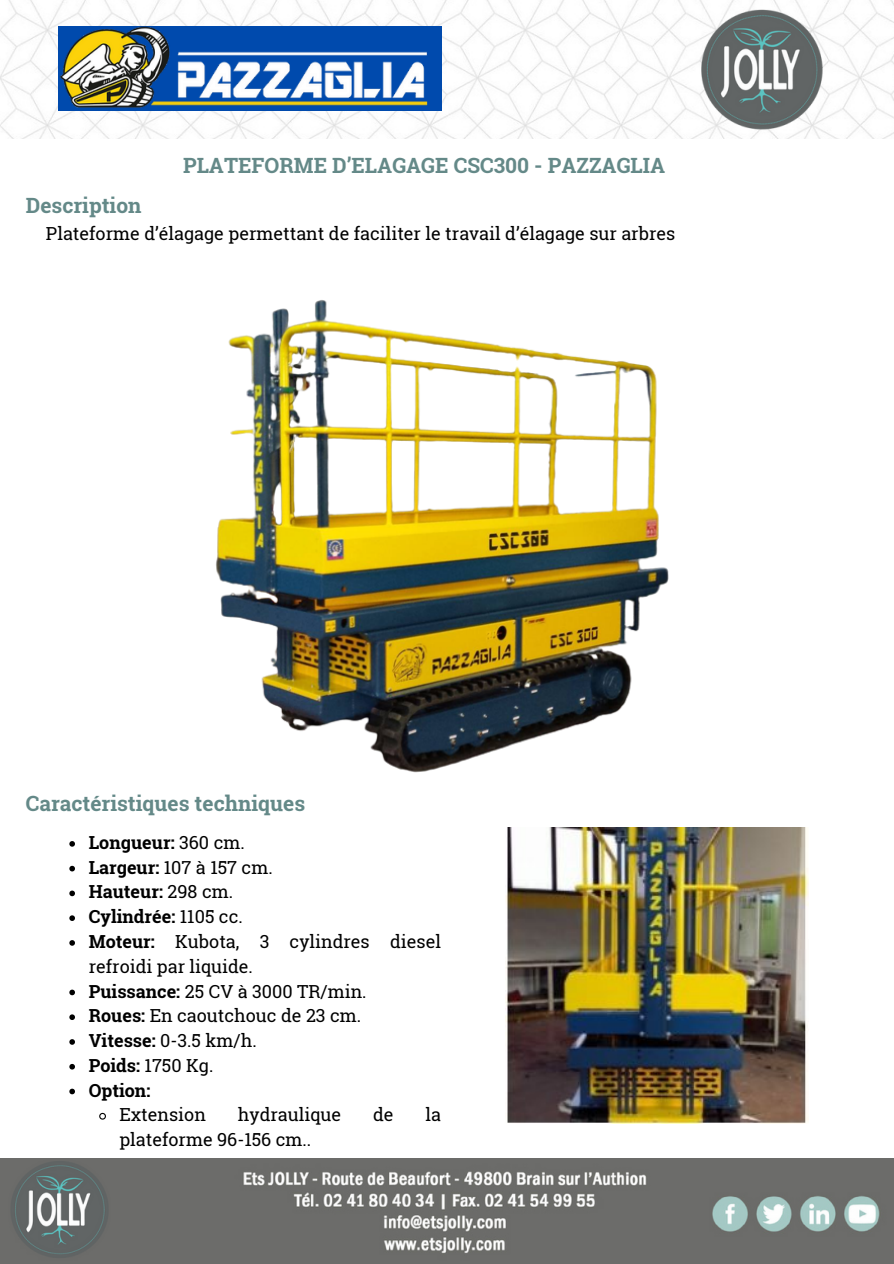
<style>
.page{position:relative;width:894px;height:1264px;background:#fff}
.page>*{position:absolute;margin:0;border:0;box-sizing:border-box;transform-origin:0 0}
.t1{font:700 21px "Roboto Slab";color:#648988}
.t2{font:18px/24.8px "Roboto Slab";color:#000}
.t3{font:700 18px "Roboto Slab";color:#000}
.s1{font-weight:400}
.s2{font-weight:700}
</style>
<div class="page">
<img style="left:0;top:0;width:893px;height:138px">
<img style="left:0;top:1158px;width:893px;height:105px">
<img style="left:699px;top:5px;width:129px;height:128px">
<img style="left:46px;top:26px;width:395px;height:84px">
<img style="left:216px;top:300px;width:453px;height:473px">
<img style="left:505px;top:828px;width:303px;height:295px">
<svg style="left:69px;top:841px;width:6px;height:5px"></svg>
<svg style="left:69px;top:865px;width:6px;height:6px"></svg>
<svg style="left:69px;top:890px;width:6px;height:6px"></svg>
<svg style="left:69px;top:915px;width:6px;height:6px"></svg>
<svg style="left:69px;top:940px;width:6px;height:5px"></svg>
<svg style="left:69px;top:989px;width:6px;height:6px"></svg>
<svg style="left:69px;top:1014px;width:6px;height:6px"></svg>
<svg style="left:69px;top:1039px;width:6px;height:5px"></svg>
<svg style="left:69px;top:1063px;width:6px;height:6px"></svg>
<svg style="left:69px;top:1088px;width:6px;height:6px"></svg>
<svg style="left:99px;top:1112px;width:7px;height:8px"></svg>
<p class="t1" style="left:26px;top:191px;width:117px">Description</p>
<h2 class="t1" style="left:183px;top:150px;width:483px">PLATEFORME D’ELAGAGE CSC300 - PAZZAGLIA</h2>
<p class="t2" style="left:46px;top:221px;width:630px">Plateforme d’élagage permettant de faciliter le travail d’élagage sur arbres</p>
<p class="t1" style="left:26px;top:789px;width:281px">Caractéristiques techniques</p>
<h2 class="t3" style="left:89px;top:830px;width:157px">Longueur: <span class="s1">360 cm.</span></h2>
<p class="t2" style="left:89px;top:854px;width:185px"><span class="s2">Largeur:</span> 107 à 157 cm.</p>
<p class="t3" style="left:89px;top:879px;width:146px">Hauteur: <span class="s1">298 cm.</span></p>
<p class="t3" style="left:89px;top:904px;width:155px">Cylindrée: <span class="s1">1105 cc.</span></p>
<p class="t2" style="left:89px;top:928px;width:354px"><span class="s2">Moteur:</span> Kubota, 3 cylindres diesel refroidi par liquide.</p>
<p class="t2" style="left:89px;top:978px;width:279px"><span class="s2">Puissance:</span> 25 CV à 3000 TR/min.</p>
<p class="t2" style="left:89px;top:1002px;width:274px"><span class="s2">Roues:</span> En caoutchouc de 23 cm.</p>
<p class="t2" style="left:89px;top:1027px;width:169px"><span class="s2">Vitesse:</span> 0-3.5 km/h.</p>
<p class="t2" style="left:89px;top:1052px;width:126px"><span class="s2">Poids:</span> 1750 Kg.</p>
<p class="t3" style="left:89px;top:1077px;width:63px">Option:</p>
<p class="t2" style="left:119px;top:1101px;width:88px">Extension</p>
<p class="t2" style="left:238px;top:1101px;width:105px">hydraulique</p>
<p class="t2" style="left:373px;top:1101px;width:22px">de</p>
<p class="t2" style="left:425px;top:1101px;width:17px">la</p>
<p class="t2" style="left:119px;top:1126px;width:193px">plateforme 96-156 cm..</p>
</div>
